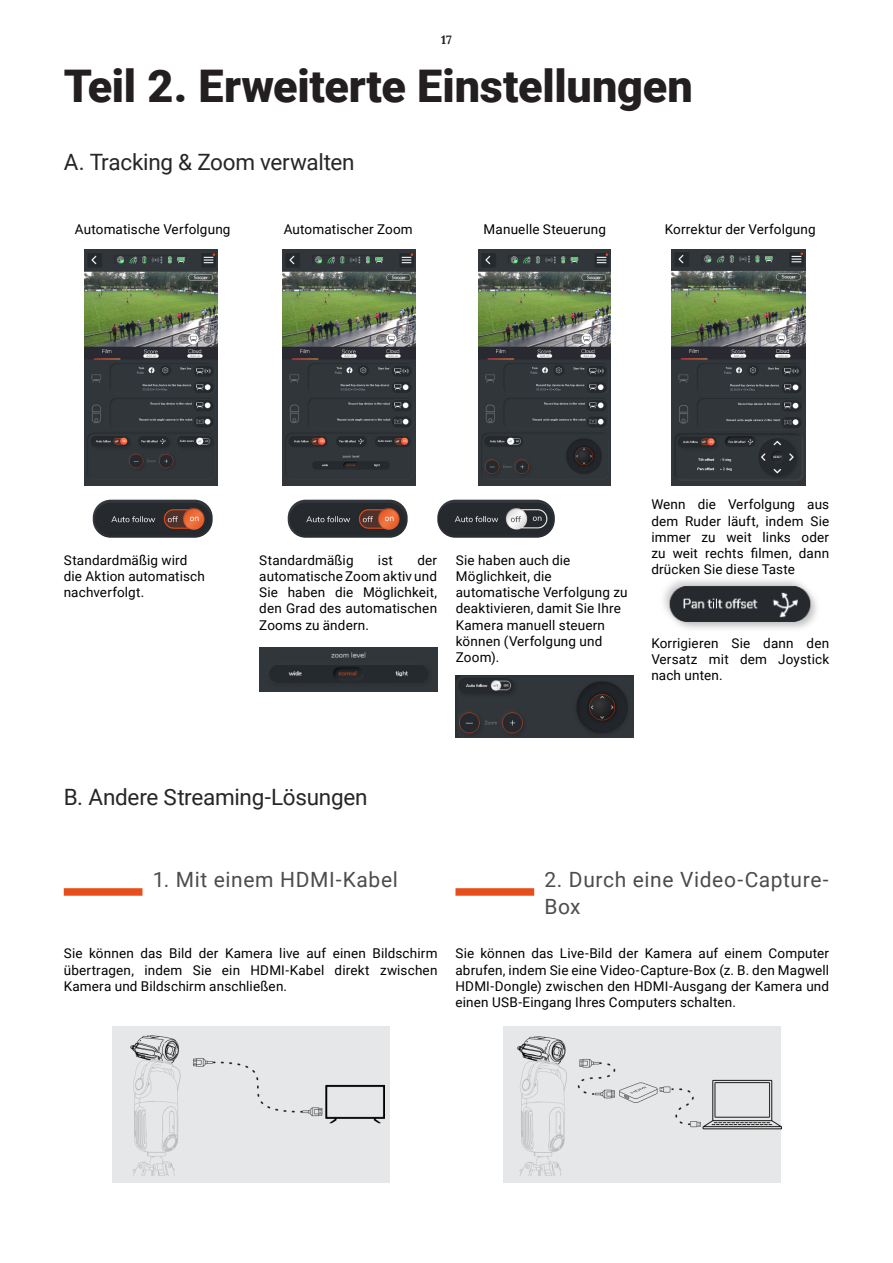
<style>
.page{position:relative;width:893px;height:1263px;background:#fff}
.page>*{position:absolute;margin:0;border:0;box-sizing:border-box;transform-origin:0 0}
.t1{font:900 45px "Roboto";letter-spacing:-.005em;color:#231f20}
.t2{font:22.5px "Roboto";letter-spacing:-.015em;color:#282526}
.t3{font:21px/27px "Roboto";letter-spacing:.03em;color:#4b4c4d}
.Left{font:13.5px/16.2px "Roboto";letter-spacing:.01em;color:#000;text-align:justify}
.t4{font:700 12px "Lora";color:#231f20}
</style>
<div class="page">
<img style="left:663px;top:580px;width:154px;height:49px">
<img style="left:259px;top:647px;width:178px;height:45px">
<img style="left:456px;top:675px;width:178px;height:63px">
<div style="left:455px;top:888px;width:79px;height:8px;background:#e84e1b"></div>
<div style="left:64px;top:888px;width:78px;height:8px;background:#e84e1b"></div>
<div style="left:112px;top:1026px;width:277px;height:156px;background:#e6e7e9"></div>
<img style="left:130px;top:1035px;width:254px;height:141px">
<div style="left:504px;top:1026px;width:277px;height:156px;background:#e6e7e9"></div>
<img style="left:517px;top:1036px;width:264px;height:139px">
<img style="left:478px;top:250px;width:132px;height:235px">
<img style="left:672px;top:249px;width:134px;height:236px">
<img style="left:282px;top:249px;width:133px;height:237px">
<img style="left:85px;top:249px;width:133px;height:236px">
<img style="left:288px;top:500px;width:120px;height:38px">
<img style="left:93px;top:500px;width:120px;height:38px">
<img style="left:437px;top:500px;width:118px;height:38px">
<p class="t4" style="left:441px;top:31px;width:12px">17</p>
<h1 class="t1" style="left:64px;top:54px;width:631px">Teil 2. Erweiterte Einstellungen</h1>
<h2 class="t2" style="left:64px;top:147px;width:292px">A. Tracking &amp; Zoom verwalten</h2>
<p class="Left" style="left:75px;top:220px;width:157px">Automatische Verfolgung</p>
<p class="Left" style="left:284px;top:220px;width:131px">Automatischer Zoom</p>
<p class="Left" style="left:484px;top:220px;width:124px">Manuelle Steuerung</p>
<p class="Left" style="left:665px;top:220px;width:152px">Korrektur der Verfolgung</p>
<p class="Left" style="left:64px;top:551px;width:143px;text-align:left">Standardmäßig wird die Aktion automatisch nachverfolgt.</p>
<p class="Left" style="left:259px;top:551px;width:96px">Standardmäßig</p>
<p class="Left" style="left:378px;top:551px;width:17px">ist</p>
<p class="Left" style="left:259px;top:551px;width:179px;text-indent:158px">der automatische Zoom aktiv und Sie haben die Möglichkeit, den Grad des automatischen Zooms zu ändern.</p>
<p class="Left" style="left:456px;top:551px;width:173px;text-align:left">Sie haben auch die<br>Möglichkeit, die automatische Verfolgung zu deaktivieren, damit Sie Ihre<br>Kamera manuell steuern können (Verfolgung und<br>Zoom).</p>
<p class="Left" style="left:651px;top:496px;width:179px">Wenn die Verfolgung aus dem Ruder läuft, indem Sie immer zu weit links oder zu weit rechts filmen, dann drücken Sie diese Taste</p>
<p class="Left" style="left:651px;top:634px;width:179px">Korrigieren Sie dann den Versatz mit dem Joystick nach unten.</p>
<h2 class="t2" style="left:64px;top:781px;width:305px">B. Andere Streaming-Lösungen</h2>
<h3 class="t3" style="left:153px;top:865px;width:247px">1. Mit einem HDMI-Kabel</h3>
<h3 class="t3" style="left:544px;top:865px;width:286px">2. Durch eine Video-Capture-<br>Box</h3>
<p class="Left" style="left:64px;top:945px;width:375px">Sie können das Bild der Kamera live auf einen Bildschirm übertragen, indem Sie ein HDMI-Kabel direkt zwischen Kamera und Bildschirm anschließen.</p>
<p class="Left" style="left:455px;top:945px;width:375px">Sie können das Live-Bild der Kamera auf einem Computer abrufen, indem Sie eine Video-Capture-Box (z. B. den Magwell HDMI-Dongle) zwischen den HDMI-Ausgang der Kamera und einen USB-Eingang Ihres Computers schalten.</p>
</div>
